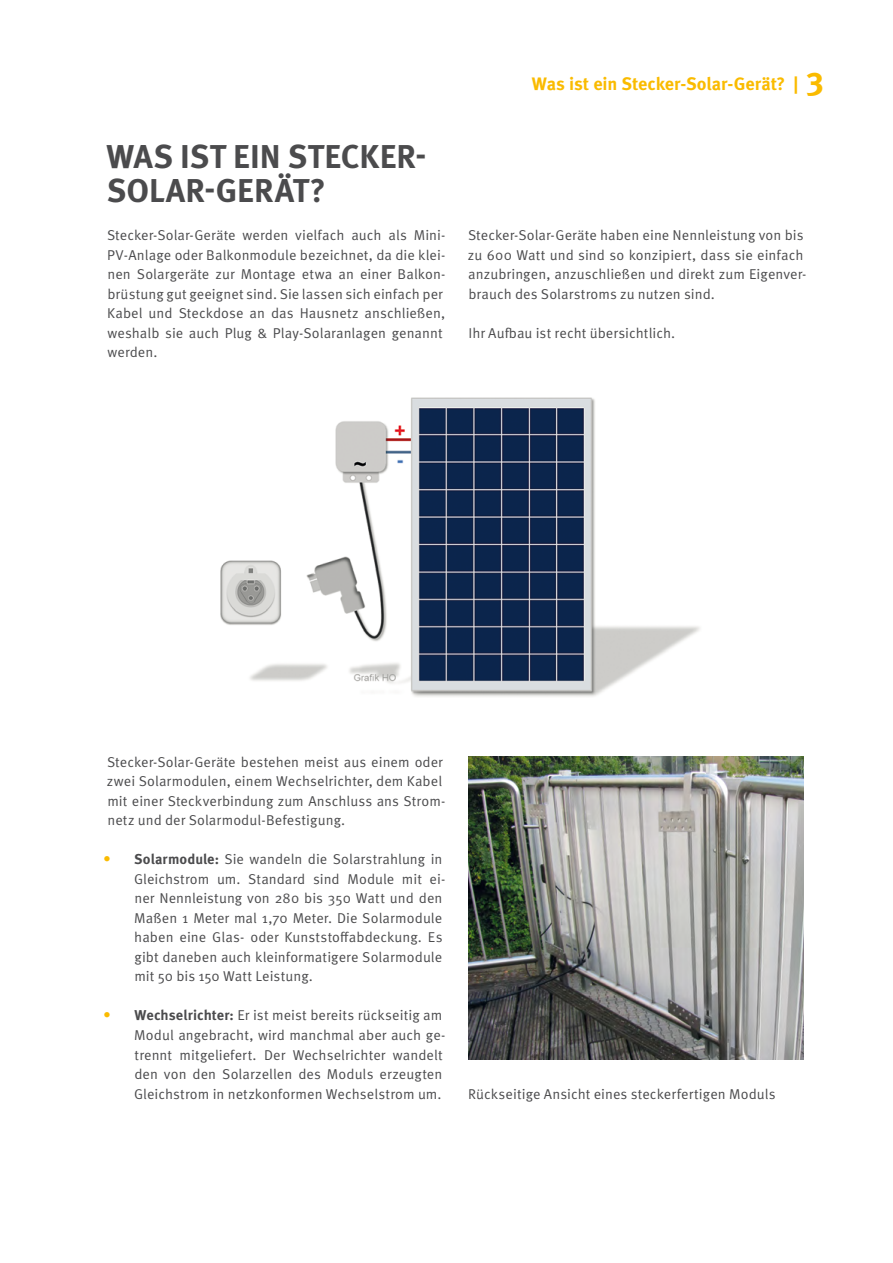
<style>
.page{position:relative;width:893px;height:1263px;background:#fff}
.page>*{position:absolute;margin:0;border:0;box-sizing:border-box;transform-origin:0 0}
.Ü1{font:700 33px/34.5px "Meta OT";letter-spacing:.005em;color:#4b4b4d}
.Ü1-2{font:700 33px "Meta OT";color:#fabb00}
.Ü3{font:700 18px "Meta OT";letter-spacing:-.005em;color:#fabb00}
.Fließtext{font:14.25px/19.5px "Meta OT Norm";letter-spacing:.005em;color:#4b4b4d}
.s1{font-size:15px;color:#fabb00}
.s2{font-family:"Meta OT";font-weight:700}
</style>
<div class="page">
<img style="left:220px;top:397px;width:480px;height:300px">
<img style="left:468px;top:757px;width:336px;height:302px">
<p class="Ü3" style="left:532px;top:73px;width:268px">Was ist ein Stecker-Solar-Gerät? |</p>
<p class="Ü1-2" style="left:806px;top:63px;width:19px">3</p>
<p class="Ü1" style="left:106px;top:139px;width:321px">WAS IST EIN STECKER-<br>SOLAR-GERÄT?</p>
<p class="Fließtext" style="left:107px;top:226px;width:340px">Stecker-Solar-Geräte werden vielfach auch als Mini-PV-Anlage oder Balkonmodule bezeichnet, da die klei&shy;nen Solargeräte zur Montage etwa an einer Balkon&shy;brüstung gut geeignet sind. Sie lassen sich einfach per Kabel und Steckdose an das Hausnetz anschließen, weshalb sie auch Plug &amp; Play-Solaranlagen genannt werden.</p>
<p class="Fließtext" style="left:468px;top:226px;width:340px">Stecker-Solar-Geräte haben eine Nennleistung von bis zu 600 Watt und sind so konzipiert, dass sie einfach anzubringen, anzuschließen und direkt zum Eigenver&shy;brauch des Solarstroms zu nutzen sind.</p>
<p class="Fließtext" style="left:468px;top:323px;width:208px">Ihr Aufbau ist recht übersichtlich.</p>
<p class="Fließtext" style="left:107px;top:752px;width:340px">Stecker-Solar-Geräte bestehen meist aus einem oder zwei Solarmodulen, einem Wechselrichter, dem Kabel mit einer Steckverbindung zum Anschluss ans Strom&shy;netz und der Solarmodul-Befestigung.</p>
<p class="Fließtext" style="left:134px;top:850px;width:313px;text-indent:-31px"><span class="s1">•</span> <span class="s2">Solarmodule:</span> Sie wandeln die Solarstrahlung in Gleichstrom um. Standard sind Module mit ei&shy;ner Nennleistung von 280 bis 350 Watt und den Maßen 1 Meter mal 1,70 Meter. Die Solarmodule haben eine Glas- oder Kunststoffabdeckung. Es gibt daneben auch kleinformatigere Solarmodule mit 50 bis 150 Watt Leistung.</p>
<p class="Fließtext" style="left:134px;top:1006px;width:313px;text-indent:-31px"><span class="s1">•</span> <span class="s2">Wechselrichter:</span> Er ist meist bereits rückseitig am Modul angebracht, wird manchmal aber auch ge&shy;trennt mitgeliefert. Der Wechselrichter wandelt den von den Solarzellen des Moduls erzeugten Gleichstrom in netzkonformen Wechselstrom um.</p>
<p class="Fließtext" style="left:468px;top:1084px;width:309px">Rückseitige Ansicht eines steckerfertigen Moduls</p>
</div>
